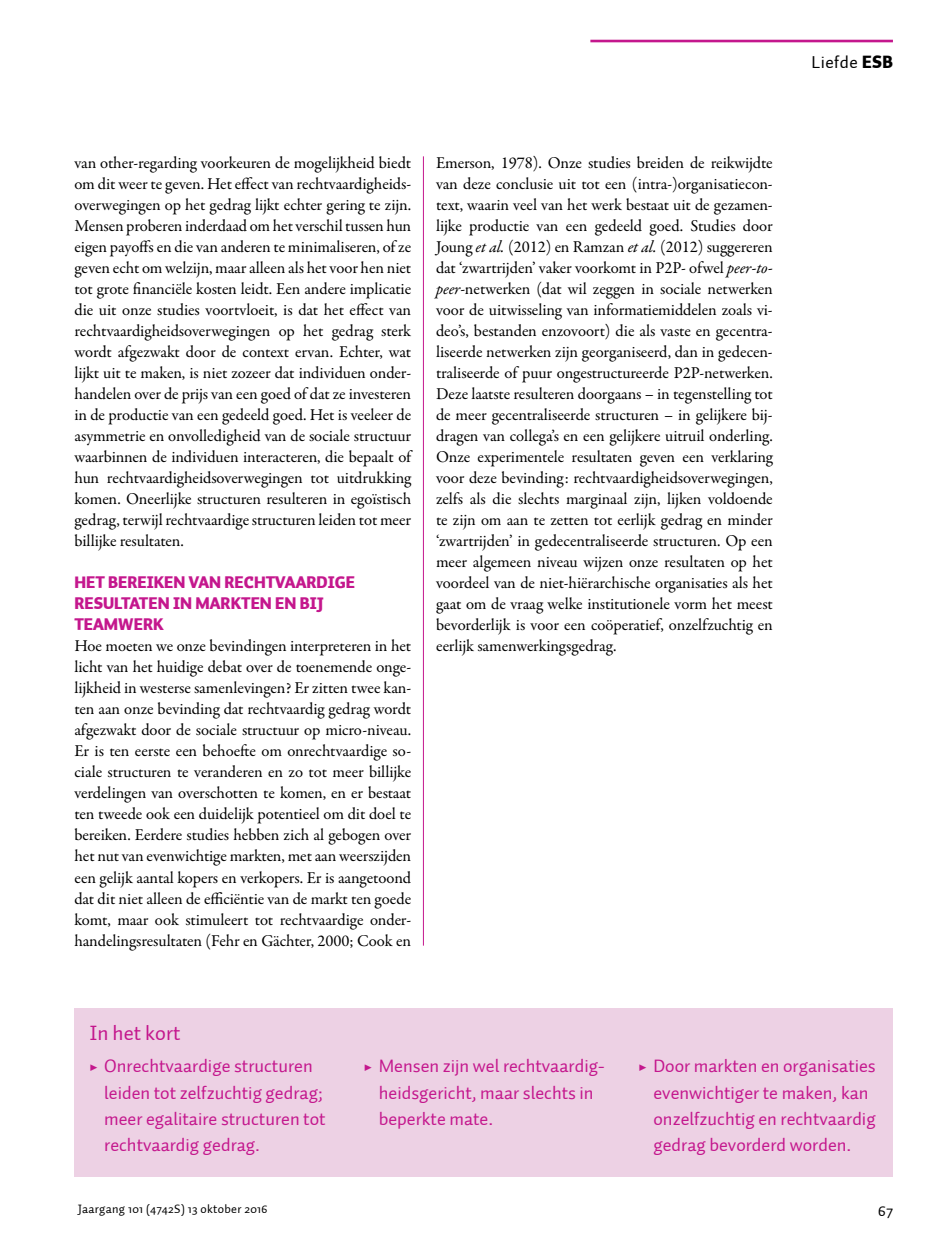
<style>
.page{position:relative;width:943px;height:1241px;background:#fff}
.page>*{position:absolute;margin:0;border:0;box-sizing:border-box;transform-origin:0 0}
.t1{font:21px "Auto 1";color:#c4178d}
.t2{font:18.38px/26.2px "Auto 1";color:#c4178d}
.t3{font:17.5px "Auto 1";letter-spacing:.025em;color:#000}
.t4{font:16.62px/21px "Garamond Premr Pro";letter-spacing:-.005em;color:#000;text-align:justify}
.t5{font:900 16.62px/21px "Auto 1";color:#c4178d}
.t6{font:15.75px "Auto 1";color:#000}
.t7{font:12.25px "Auto 1";letter-spacing:.025em;color:#000}
.s1{font-style:italic}
.s2{font-weight:900}
.s3{font-family:"Garamond Premr Pro";font-weight:700}
</style>
<div class="page">
<hr style="left:590px;top:40px;width:302px;height:2px;background:#c4178d">
<hr style="left:423px;top:156px;width:1px;height:789px;background:#c4178d">
<div style="left:74px;top:1008px;width:819px;height:168px;background:#edd1e4"></div>
<p class="t4" style="left:74px;top:153px;width:338px">van other-regarding voorkeuren de mogelijkheid biedt om dit weer te geven. Het effect van rechtvaardigheids&shy;overwegingen op het gedrag lijkt echter gering te zijn.<br>Mensen proberen inderdaad om het verschil tussen hun eigen payoffs en die van anderen te minimaliseren, of ze geven echt om welzijn, maar alleen als het voor hen niet tot grote financiële kosten leidt. Een andere implicatie die uit onze studies voortvloeit, is dat het effect van rechtvaardigheidsoverwegingen op het gedrag sterk wordt afgezwakt door de context ervan. Echter, wat lijkt uit te maken, is niet zozeer dat individuen onder&shy;handelen over de prijs van een goed of dat ze investeren in de productie van een gedeeld goed. Het is veeleer de asymmetrie en onvolledigheid van de sociale structuur waarbinnen de individuen interacteren, die bepaalt of hun rechtvaardigheidsoverwegingen tot uitdrukking komen. Oneerlijke structuren resulteren in egoïstisch gedrag, terwijl rechtvaardige structuren leiden tot meer billijke resultaten.</p>
<p class="t5" style="left:74px;top:572px;width:282px">HET BEREIKEN VAN RECHTVAARDIGE<br>RESULTATEN IN MARKTEN EN BIJ<br>TEAMWERK</p>
<p class="t4" style="left:74px;top:636px;width:338px">Hoe moeten we onze bevindingen interpreteren in het licht van het huidige debat over de toenemende onge&shy;lijkheid in westerse samenlevingen? Er zitten twee kan&shy;ten aan onze bevinding dat rechtvaardig gedrag wordt afgezwakt door de sociale structuur op micro-niveau.<br>Er is ten eerste een behoefte om onrechtvaardige so&shy;ciale structuren te veranderen en zo tot meer billijke verdelingen van overschotten te komen, en er bestaat ten tweede ook een duidelijk potentieel om dit doel te bereiken. Eerdere studies hebben zich al gebogen over het nut van evenwichtige markten, met aan weerszijden een gelijk aantal kopers en verkopers. Er is aangetoond dat dit niet alleen de efficiëntie van de markt ten goede komt, maar ook stimuleert tot rechtvaardige onder&shy;handelingsresultaten (Fehr en Gächter, 2000; Cook en</p>
<p class="t4" style="left:436px;top:153px;width:338px">Emerson, 1978). Onze studies breiden de reikwijdte van deze conclusie uit tot een (intra‑)organisatiecon&shy;text, waarin veel van het werk bestaat uit de gezamen&shy;lijke productie van een gedeeld goed. Studies door Joung <span class="s1">et al.</span> (2012) en Ramzan <span class="s1">et al.</span> (2012) suggereren dat ‘zwartrijden’ vaker voorkomt in P2P- ofwel <span class="s1">peer-to&shy;peer</span>-netwerken (dat wil zeggen in sociale netwerken voor de uitwisseling van informatiemiddelen zoals vi&shy;deo’s, bestanden enzovoort) die als vaste en gecentra&shy;liseerde netwerken zijn georganiseerd, dan in gedecen&shy;traliseerde of puur ongestructureerde P2P-netwerken.<br>Deze laatste resulteren doorgaans – in tegenstelling tot de meer gecentraliseerde structuren – in gelijkere bij&shy;dragen van collega’s en een gelijkere uitruil onderling.<br>Onze experimentele resultaten geven een verklaring voor deze bevinding: rechtvaardigheidsoverwegingen, zelfs als die slechts marginaal zijn, lijken voldoende te zijn om aan te zetten tot eerlijk gedrag en minder ‘zwartrijden’ in gedecentraliseerde structuren. Op een meer algemeen niveau wijzen onze resultaten op het voordeel van de niet-hiërarchische organisaties als het gaat om de vraag welke institutionele vorm het meest bevorderlijk is voor een coöperatief, onzelfzuchtig en eerlijk samenwerkingsgedrag.</p>
<p class="t3" style="left:811px;top:51px;width:83px">Liefde <span class="s2">ESB</span></p>
<p class="t1" style="left:89px;top:1019px;width:93px">In het kort</p>
<p class="t2" style="left:104px;top:1053px;width:223px;text-indent:-15px"><span class="s3">▶</span> Onrechtvaardige structuren leiden tot zelfzuchtig gedrag; meer egalitaire structuren tot rechtvaardig gedrag.</p>
<p class="t2" style="left:379px;top:1053px;width:227px;text-indent:-15px"><span class="s3">▶</span> Mensen zijn wel rechtvaardig&shy;heidsgericht, maar slechts in beperkte mate.</p>
<p class="t2" style="left:653px;top:1053px;width:224px;text-indent:-15px"><span class="s3">▶</span> Door markten en organisaties evenwichtiger te maken, kan onzelfzuchtig en rechtvaardig gedrag bevorderd worden.</p>
<p class="t7" style="left:78px;top:1201px;width:191px">Jaargang 101 (4742S) 13 oktober 2016</p>
<p class="t6" style="left:878px;top:1200px;width:17px">67</p>
</div>
